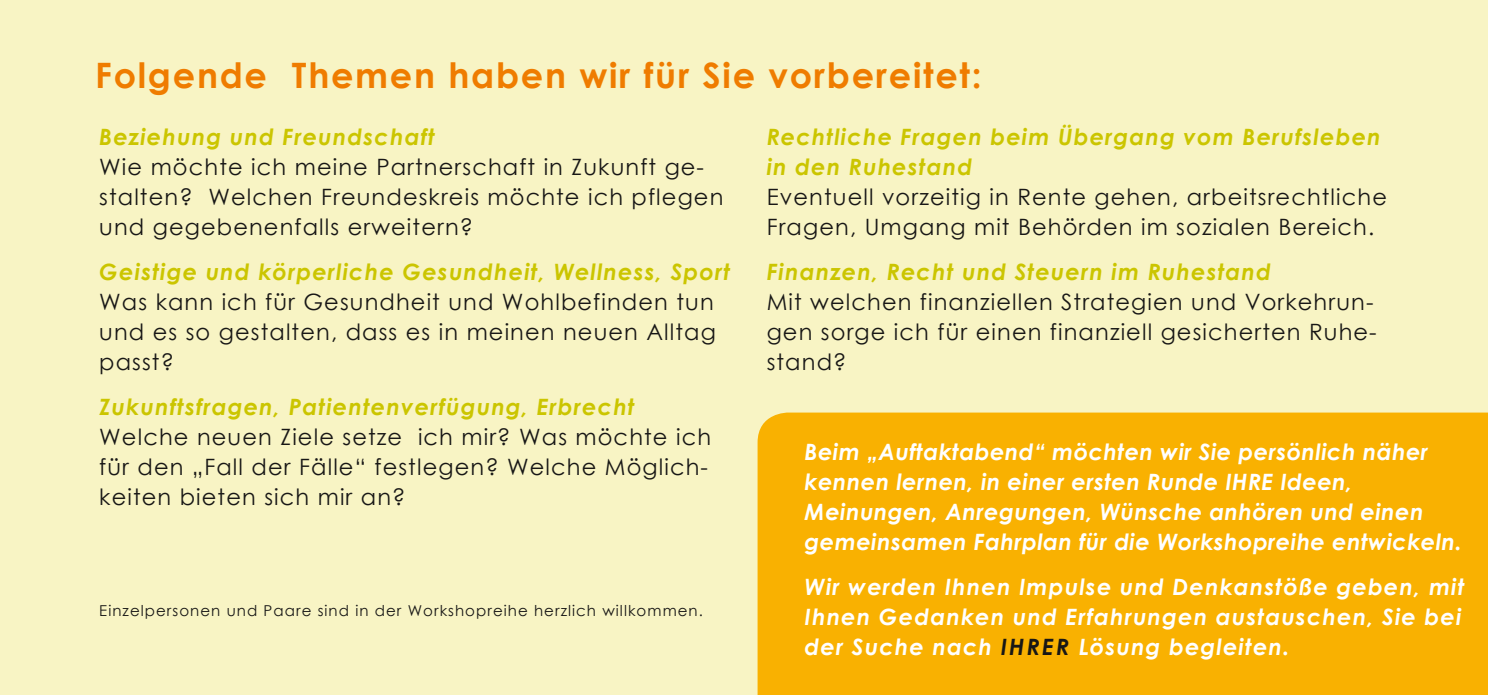
<style>
.page{position:relative;width:1488px;height:695px;background:#fff}
.page>*{position:absolute;margin:0;border:0;box-sizing:border-box;transform-origin:0 0}
.t1{font:700 35px "Century Gothic";letter-spacing:.05em;color:#ef7c00}
.t2{font:22.5px/30px "Century Gothic";letter-spacing:.05em;color:#181716}
.t3{font:italic 700 22.5px/30px "Century Gothic";letter-spacing:.05em;color:#cbc500}
.t4{font:italic 700 22.5px/30px "Century Gothic";letter-spacing:.02em;color:#fff}
.t5{font:italic 700 22.5px/30px "Century Gothic";letter-spacing:.05em;color:#fff}
.t6{font:15px "Century Gothic";letter-spacing:.07em;color:#181716}
.s1{color:#181716}
</style>
<div class="page">
<div style="left:0;top:0;width:1487px;height:694px;background:#f8f4c4"></div>
<div style="left:757px;top:412px;width:730px;height:282px;background:#f9b101"></div>
<p class="t1" style="left:95px;top:49px;width:888px">Folgende Themen haben wir für Sie vorbereitet:</p>
<p class="t3" style="left:99px;top:120px;width:337px">Beziehung und Freundschaft</p>
<p class="t2" style="left:99px;top:151px;width:625px">Wie möchte ich meine Partnerschaft in Zukunft ge&shy;stalten? Welchen Freundeskreis möchte ich pflegen und gegebenenfalls erweitern?</p>
<p class="t3" style="left:99px;top:255px;width:632px">Geistige und körperliche Gesundheit, Wellness, Sport</p>
<p class="t2" style="left:99px;top:286px;width:618px;text-align:justify">Was kann ich für Gesundheit und Wohlbefinden tun und es so gestalten, dass es in meinen neuen Alltag passt?</p>
<p class="t3" style="left:99px;top:390px;width:537px">Zukunftsfragen, Patientenverfügung, Erbrecht</p>
<p class="t2" style="left:99px;top:421px;width:613px">Welche neuen Ziele setze ich mir? Was möchte ich für den „Fall der Fälle“ festlegen? Welche Möglich&shy;keiten bieten sich mir an?</p>
<p class="t6" style="left:99px;top:599px;width:605px">Einzelpersonen und Paare sind in der Workshopreihe herzlich willkommen.</p>
<p class="t3" style="left:766px;top:120px;width:615px">Rechtliche Fragen beim Übergang vom Berufsleben in den Ruhestand</p>
<p class="t2" style="left:766px;top:181px;width:622px">Eventuell vorzeitig in Rente gehen, arbeitsrechtliche<br>Fragen, Umgang mit Behörden im sozialen Bereich.</p>
<p class="t3" style="left:766px;top:255px;width:506px">Finanzen, Recht und Steuern im Ruhestand</p>
<p class="t2" style="left:766px;top:286px;width:611px">Mit welchen finanziellen Strategien und Vorkehrun&shy;gen sorge ich für einen finanziell gesicherten Ruhe&shy;stand?</p>
<p class="t4" style="left:804px;top:435px;width:659px">Beim „Auftaktabend“ möchten wir Sie persönlich näher kennen lernen, in einer ersten Runde IHRE Ideen, Meinungen, Anregungen, Wünsche anhören und einen gemeinsamen Fahrplan für die Workshopreihe entwickeln.</p>
<p class="t5" style="left:804px;top:570px;width:661px">Wir werden Ihnen Impulse und Denkanstöße geben, mit<br>Ihnen Gedanken und Erfahrungen austauschen, Sie bei der Suche nach <span class="s1">IHRER</span> Lösung begleiten.</p>
</div>
